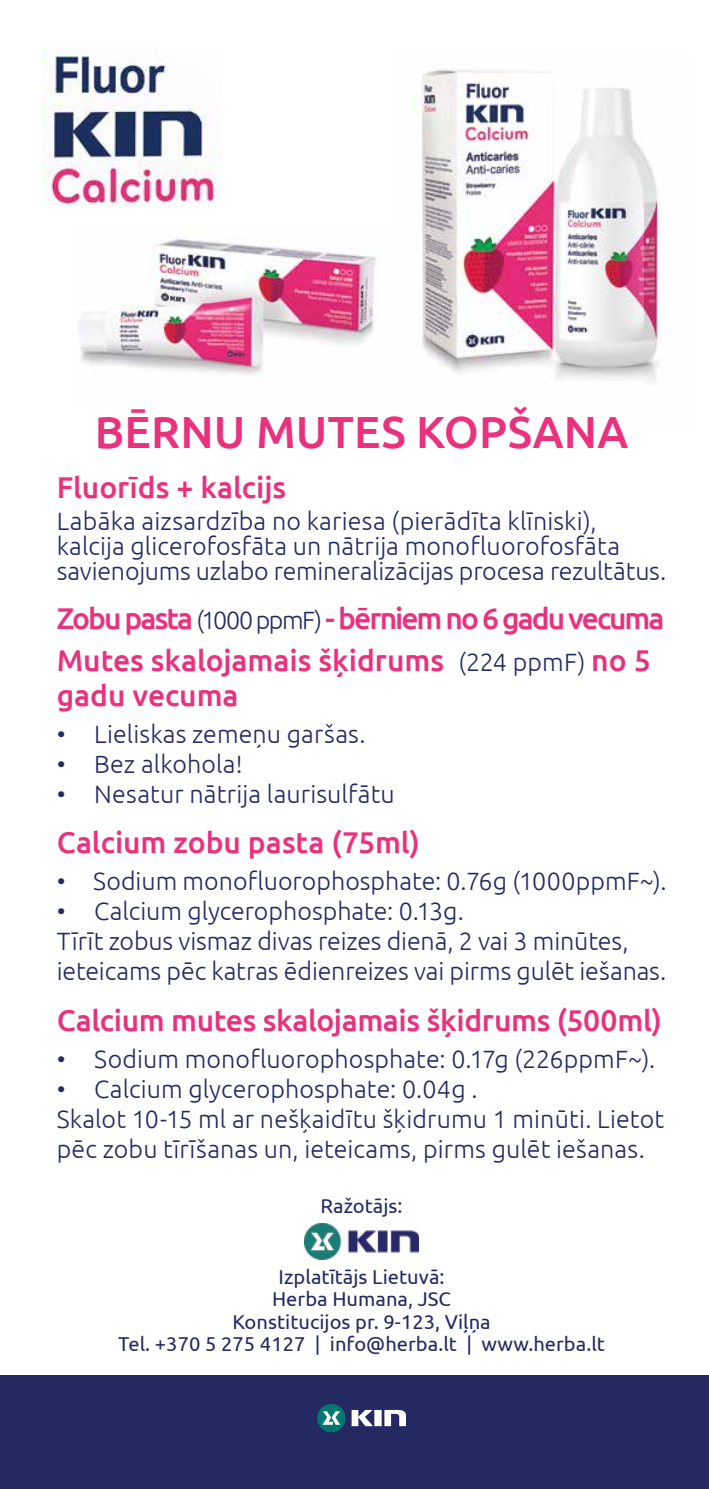
<style>
.page{position:relative;width:709px;height:1489px;background:#fff}
.page>*{position:absolute;margin:0;border:0;box-sizing:border-box;transform-origin:0 0}
.t1{font:500 45px "Ubuntu";letter-spacing:.005em;color:#e9317e}
.t2{font:500 30px "Ubuntu";letter-spacing:-.005em;color:#e9317e}
.t3{font:500 30px/42px "Ubuntu";letter-spacing:-.03em;color:#e9317e}
.t4{font:300 25px/30px "Ubuntu";letter-spacing:.005em;color:#252962}
.t5{font:20px/22.5px "Ubuntu";color:#252962;text-align:center}
.s1{font-weight:300;font-size:25px;color:#252962}
</style>
<div class="page">
<img style="left:413px;top:69px;width:250px;height:312px">
<div style="left:0;top:1375px;width:709px;height:113px;background:#252962"></div>
<svg style="left:351px;top:1410px;width:55px;height:15px"></svg>
<svg style="left:317px;top:1404px;width:28px;height:27px"></svg>
<img style="left:305px;top:1223px;width:113px;height:36px">
<img style="left:78px;top:237px;width:299px;height:139px">
<img style="left:43px;top:47px;width:173px;height:159px">
<h1 class="t1" style="left:95px;top:404px;width:535px">BĒRNU MUTES KOPŠANA</h1>
<p class="t2" style="left:57px;top:468px;width:231px">Fluorīds + kalcijs</p>
<p class="t4" style="left:57px;top:507px;width:611px;line-height:25px">Labāka aizsardzība no kariesa (pierādīta klīniski), kalcija glicerofosfāta un nātrija monofluorofosfāta savienojums uzlabo remineralizācijas procesa rezultātus.</p>
<p class="t3" style="left:57px;top:596px;width:609px">Zobu pasta <span class="s1">(1000 ppmF)</span> - bērniem no 6 gadu vecuma<br>Mutes skalojamais šķidrums <span class="s1">(224 ppmF)</span> no 5</p>
<p class="t2" style="left:57px;top:676px;width:183px">gadu vecuma</p>
<p class="t4" style="left:57px;top:718px;width:310px">• Lieliskas zemeņu garšas.</p>
<p class="t4" style="left:57px;top:748px;width:187px">• Bez alkohola!</p>
<p class="t4" style="left:57px;top:778px;width:339px">• Nesatur nātrija laurisulfātu</p>
<p class="t2" style="left:57px;top:823px;width:365px">Calcium zobu pasta (75ml)</p>
<p class="t4" style="left:57px;top:865px;width:611px">• Sodium monofluorophosphate: 0.76g (1000ppmF~).</p>
<p class="t4" style="left:57px;top:895px;width:611px">• Calcium glycerophosphate: 0.13g.<br>Tīrīt zobus vismaz divas reizes dienā, 2 vai 3 minūtes, ieteicams pēc katras ēdienreizes vai pirms gulēt iešanas.</p>
<p class="t2" style="left:57px;top:1000px;width:606px">Calcium mutes skalojamais šķidrums (500ml)</p>
<p class="t4" style="left:57px;top:1043px;width:600px">• Sodium monofluorophosphate: 0.17g (226ppmF~).</p>
<p class="t4" style="left:57px;top:1073px;width:609px">• Calcium glycerophosphate: 0.04g .<br>Skalot 10-15 ml ar nešķaidītu šķidrumu 1 minūti. Lietot pēc zobu tīrīšanas un, ieteicams, pirms gulēt iešanas.</p>
<p class="t5" style="left:320px;top:1193px;width:83px">Ražotājs:</p>
<p class="t5" style="left:118px;top:1264px;width:488px">Izplatītājs Lietuvā:<br>Herba Humana, JSC<br>Konstitucijos pr. 9-123, Viļņa<br>Tel. +370 5 275 4127 | info@herba.lt | www.herba.lt</p>
</div>
